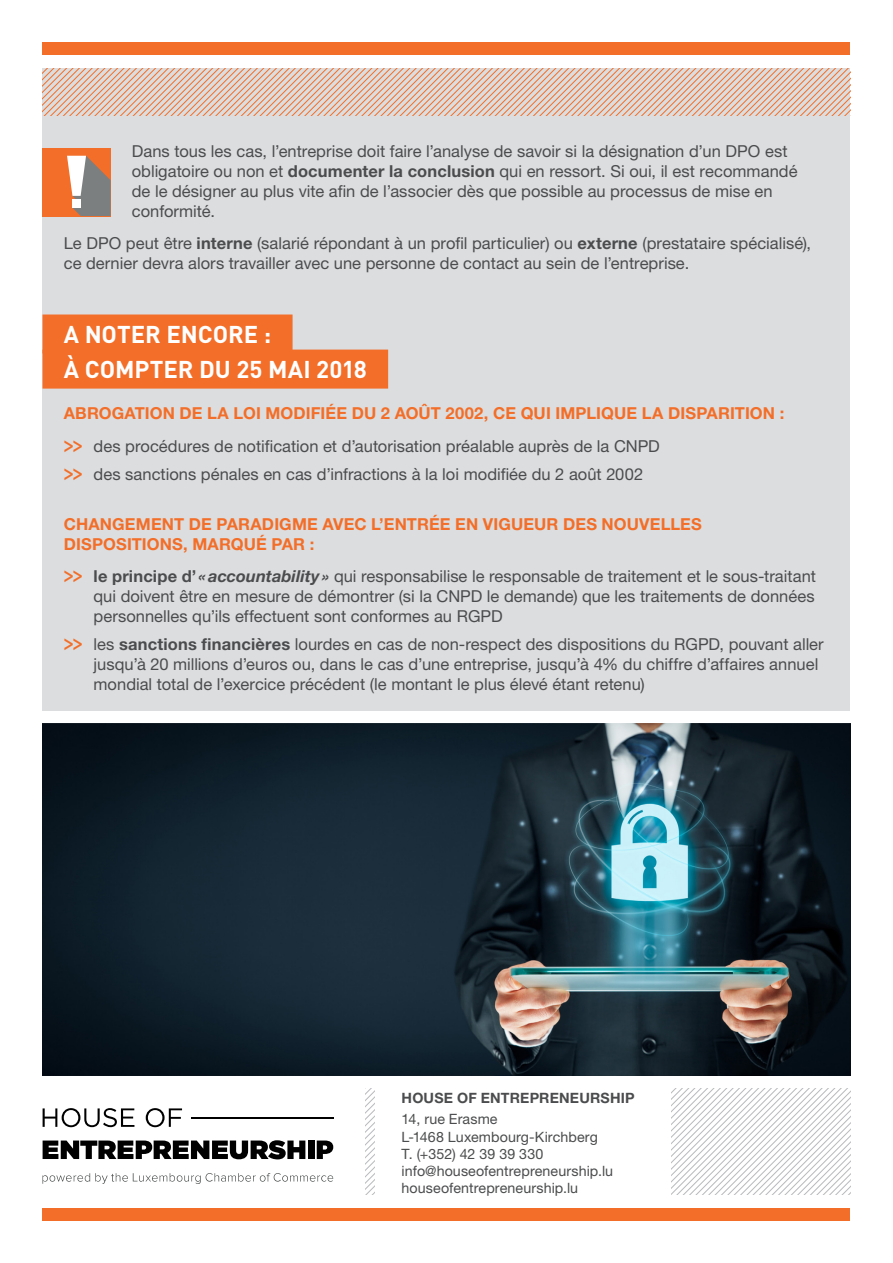
<style>
.page{position:relative;width:893px;height:1263px;background:#fff}
.page>*{position:absolute;margin:0;border:0;box-sizing:border-box;transform-origin:0 0}
.t1{font:700 24px/35.1px "DIN";letter-spacing:-.005em;color:#fff}
.t2{font:16.5px/19.8px "Helvetica Neue LT Std";color:#4b4c4d}
.t3{font:700 16.5px/19.8px "Helvetica Neue LT Std";letter-spacing:.01em;color:#f36e28}
.t4{font:14.25px/17.1px "Helvetica Neue LT Std";letter-spacing:.005em;color:#4b4c4d}
.t5{font:700 14.25px "Helvetica Neue LT Std";letter-spacing:.015em;color:#4b4c4d}
.s1{font-weight:700}
.s2{font-weight:700;color:#f36e28}
.s3{font-weight:500;font-size:22.5px;color:#f36e28}
.s4{font-weight:700;font-style:italic}
</style>
<div class="page">
<div style="left:43px;top:43px;width:807px;height:12px;background:#f36e28"></div>
<div style="left:43px;top:1208px;width:807px;height:12px;background:#f36e28"></div>
<div style="left:43px;top:68px;width:807px;height:643px;background:#dcdddf"></div>
<div style="left:43px;top:314px;width:250px;height:39px;background:#f36e28"></div>
<div style="left:43px;top:350px;width:345px;height:39px;background:#f36e28"></div>
<svg style="left:43px;top:68px;width:807px;height:48px"></svg>
<div style="left:43px;top:148px;width:68px;height:68px;background:#f36e28"></div>
<svg style="left:67px;top:156px;width:44px;height:60px"></svg>
<div style="left:72px;top:200px;width:9px;height:8px;background:#fff"></div>
<svg style="left:366px;top:1088px;width:8px;height:107px"></svg>
<svg style="left:672px;top:1088px;width:178px;height:107px"></svg>
<img style="left:43px;top:724px;width:807px;height:351px">
<svg style="left:43px;top:1108px;width:91px;height:19px"></svg>
<svg style="left:146px;top:1108px;width:36px;height:19px"></svg>
<svg style="left:43px;top:1140px;width:262px;height:19px"></svg>
<div style="left:308px;top:1140px;width:6px;height:19px;background:#000001"></div>
<svg style="left:317px;top:1140px;width:16px;height:19px"></svg>
<hr style="left:191px;top:1117px;width:142px;height:2px;background:#000001">
<svg style="left:43px;top:1173px;width:290px;height:11px"></svg>
<p class="t2" style="left:132px;top:141px;width:667px">Dans tous les cas, l’entreprise doit faire l’analyse de savoir si la désignation d’un DPO est obligatoire ou non et <span class="s1">documenter la conclusion</span> qui en ressort. Si oui, il est recommandé de le désigner au plus vite afin de l’associer dès que possible au processus de mise en conformité.</p>
<p class="t2" style="left:64px;top:233px;width:749px">Le DPO peut être <span class="s1">interne</span> (salarié répondant à un profil particulier) ou <span class="s1">externe</span> (prestataire spécialisé), ce dernier devra alors travailler avec une personne de contact au sein de l’entreprise.</p>
<h1 class="t1" style="left:64px;top:316px;width:305px">A NOTER ENCORE :<br>À COMPTER DU 25 MAI 2018</h1>
<p class="t2" style="left:64px;top:397px;width:722px;line-height:32.5px"><span class="s2">ABROGATION DE LA LOI MODIFIÉE DU 2 AOÛT 2002, CE QUI IMPLIQUE LA DISPARITION : </span><span class="s3">&gt;&gt;</span> des procédures de notification et d’autorisation préalable auprès de la CNPD</p>
<p class="t2" style="left:64px;top:464px;width:581px"><span class="s3">&gt;&gt;</span> des sanctions pénales en cas d’infractions à la loi modifiée du 2 août 2002</p>
<p class="t3" style="left:64px;top:514px;width:640px">CHANGEMENT DE PARADIGME AVEC L’ENTRÉE EN VIGUEUR DES NOUVELLES<br>DISPOSITIONS, MARQUÉ PAR :</p>
<p class="t2" style="left:94px;top:566px;width:724px;text-align:justify;text-indent:-30px"><span class="s3">&gt;&gt;</span> <span class="s1">le principe d’</span> <span class="s4">«accountability»</span> qui responsabilise le responsable de traitement et le sous-traitant qui doivent être en mesure de démontrer (si la CNPD le demande) que les traitements de données personnelles qu’ils effectuent sont conformes au RGPD</p>
<p class="t2" style="left:94px;top:634px;width:732px;text-indent:-30px"><span class="s3">&gt;&gt;</span> les <span class="s1">sanctions financières</span> lourdes en cas de non-respect des dispositions du RGPD, pouvant aller jusqu’à 20 millions d’euros ou, dans le cas d’une entreprise, jusqu’à 4% du chiffre d’affaires annuel mondial total de l’exercice précédent (le montant le plus élevé étant retenu)</p>
<p class="t5" style="left:402px;top:1089px;width:235px">HOUSE OF ENTREPRENEURSHIP</p>
<p class="t4" style="left:402px;top:1110px;width:213px">14, rue Erasme<br>L-1468 Luxembourg-Kirchberg<br>T. (+352) 42 39 39 330 info@houseofentrepreneurship.lu houseofentrepreneurship.lu</p>
</div>
